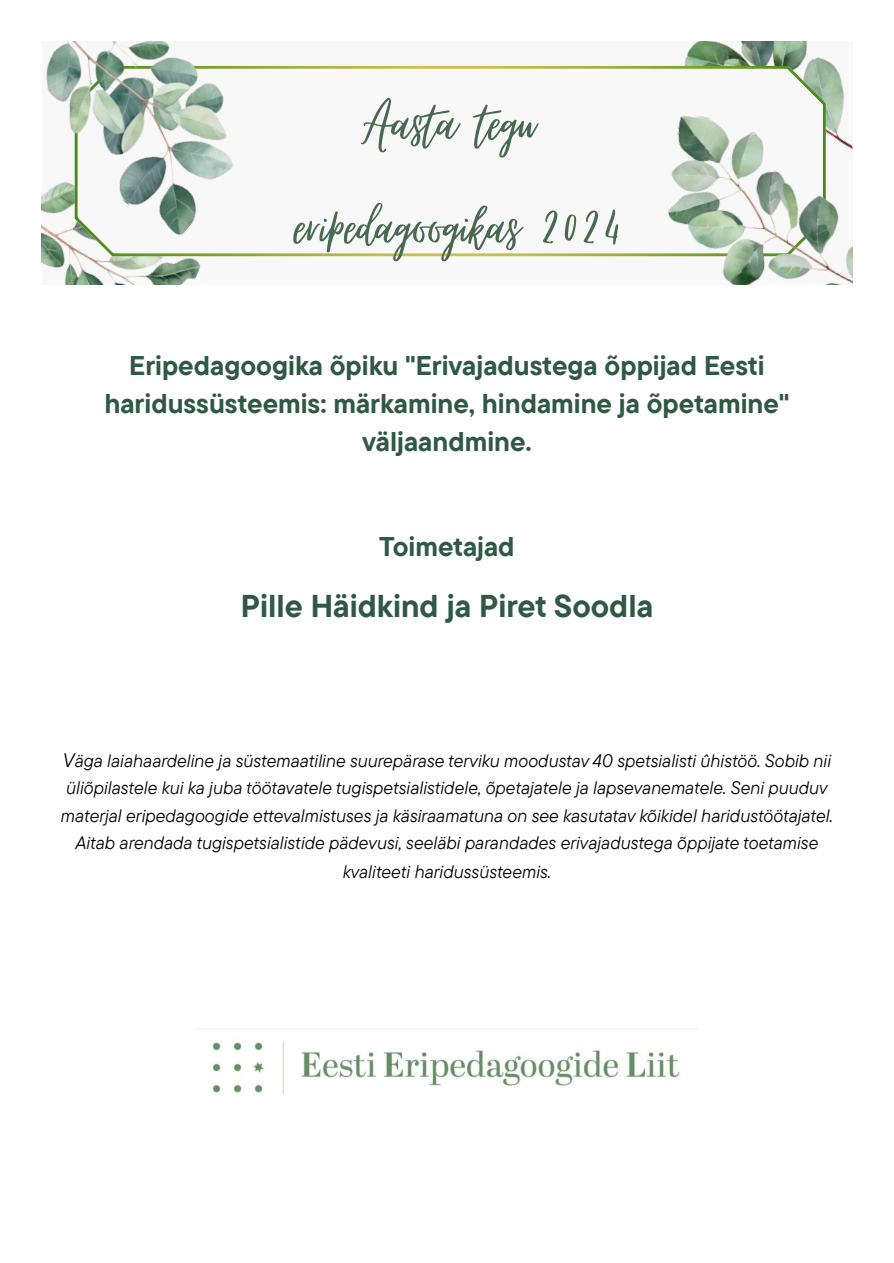
<style>
.page{position:relative;width:894px;height:1263px;background:#fff}
.page>*{position:absolute;margin:0;border:0;box-sizing:border-box;transform-origin:0 0}
.t1{font:74.4px "Virtual";color:#486951}
.t2{font:700 31.5px "TT Commons Pro";color:#2f5945}
.t3{font:700 27px/38.2px "TT Commons Pro";color:#2f5945;text-align:center}
.t4{font:italic 18px/27.6px "TT Commons Pro";color:#000;text-align:center}
.s1{font-size:19.5px}
</style>
<div class="page">
<div style="left:42px;top:42px;width:810px;height:243px;background:#f8f8f8"></div>
<img style="left:42px;top:243px;width:168px;height:42px">
<img style="left:668px;top:42px;width:176px;height:71px">
<svg style="left:75px;top:66px;width:750px;height:190px"></svg>
<img style="left:652px;top:113px;width:200px;height:172px">
<img style="left:42px;top:42px;width:235px;height:201px">
<img style="left:212px;top:1040px;width:468px;height:54px">
<p class="t1" style="left:362px;top:83px;width:174px">Aasta tegu</p>
<p class="t1" style="left:294px;top:187px;width:329px">eripedagoogikas 2024</p>
<h2 class="t3" style="left:104px;top:345px;width:686px">Eripedagoogika õpiku "Erivajadustega õppijad Eesti haridussüsteemis: märkamine, hindamine ja õpetamine" väljaandmine.</h2>
<h2 class="t3" style="left:379px;top:526px;width:137px">Toimetajad</h2>
<h1 class="t2" style="left:240px;top:585px;width:414px">Pille Häidkind ja Piret Soodla</h1>
<h3 class="t4" style="left:61px;top:747px;width:773px"><span class="s1">V</span>äga laiahaardeline ja süstemaatiline suurepärase terviku moodustav 40 spetsialisti ûhistöö. Sobib nii üliõpilastele kui ka juba töötavatele tugispetsialistidele, õpetajatele ja lapsevanematele. Seni puuduv materjal eripedagoogide ettevalmistuses ja käsiraamatuna on see kasutatav kõikidel haridustöötajatel.<br>Aitab arendada tugispetsialistide pädevusi, seeläbi parandades erivajadustega õppijate toetamise kvaliteeti haridussüsteemis.</h3>
</div>
